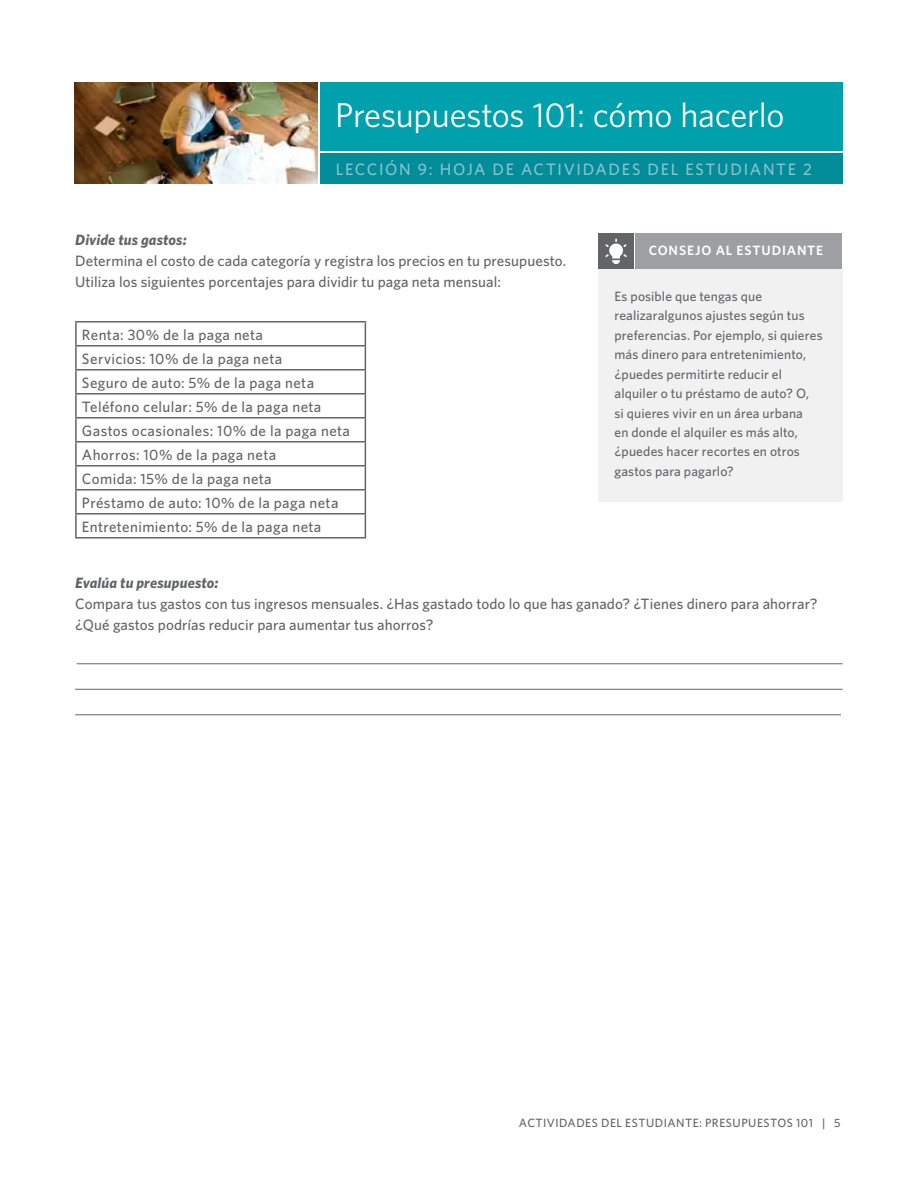
<style>
.page{position:relative;width:918px;height:1188px;background:#fff}
.page>*{position:absolute;margin:0;border:0;box-sizing:border-box;transform-origin:0 0}
.t1{font:34.5px "Whitney";letter-spacing:-.01em;color:#fff}
.t2{font:500 16.5px "Whitney";letter-spacing:.105em;color:#87c5cd}
.t3{font:500 15px/24px "Whitney";letter-spacing:.01em;color:#636466}
.t4{font:italic 700 15px "Whitney";letter-spacing:.005em;color:#636466}
.t5{font:500 13.5px/19.5px "Whitney";letter-spacing:.01em;color:#636466}
.t6{font:600 13.5px "Whitney";letter-spacing:.065em;color:#fff}
.t7{font:500 12px "Whitney";letter-spacing:.04em;color:#636466}
</style>
<div class="page">
<img style="left:74px;top:82px;width:243px;height:102px">
<div style="left:320px;top:82px;width:523px;height:69px;background:#00a0ad"></div>
<div style="left:320px;top:153px;width:523px;height:30px;background:#008c99"></div>
<hr style="left:77px;top:663px;width:766px;height:1px;background:#636466">
<hr style="left:75px;top:689px;width:768px;height:1px;background:#636466">
<hr style="left:75px;top:714px;width:766px;height:1px;background:#636466">
<hr style="left:75px;top:321px;width:291px;height:2px;background:#636466">
<hr style="left:75px;top:323px;width:2px;height:22px;background:#636466">
<hr style="left:75px;top:345px;width:291px;height:2px;background:#636466">
<hr style="left:75px;top:347px;width:2px;height:22px;background:#636466">
<hr style="left:75px;top:369px;width:291px;height:2px;background:#636466">
<hr style="left:75px;top:371px;width:2px;height:22px;background:#636466">
<hr style="left:75px;top:393px;width:291px;height:2px;background:#636466">
<hr style="left:75px;top:395px;width:2px;height:22px;background:#636466">
<hr style="left:75px;top:417px;width:291px;height:2px;background:#636466">
<hr style="left:75px;top:419px;width:2px;height:22px;background:#636466">
<hr style="left:75px;top:441px;width:291px;height:2px;background:#636466">
<hr style="left:75px;top:443px;width:2px;height:22px;background:#636466">
<hr style="left:75px;top:465px;width:291px;height:2px;background:#636466">
<hr style="left:75px;top:467px;width:2px;height:22px;background:#636466">
<hr style="left:75px;top:489px;width:291px;height:2px;background:#636466">
<hr style="left:75px;top:491px;width:2px;height:22px;background:#636466">
<hr style="left:75px;top:513px;width:291px;height:2px;background:#636466">
<hr style="left:75px;top:515px;width:2px;height:22px;background:#636466">
<svg style="left:365px;top:323px;width:1px;height:214px"></svg>
<hr style="left:75px;top:537px;width:291px;height:2px;background:#636466">
<div style="left:598px;top:269px;width:244px;height:232px;background:#f1f1f2"></div>
<div style="left:598px;top:233px;width:36px;height:36px;background:#636466"></div>
<div style="left:635px;top:233px;width:207px;height:36px;background:#9d9fa2"></div>
<svg style="left:605px;top:239px;width:22px;height:25px"></svg>
<h1 class="t1" style="left:335px;top:92px;width:451px">Presupuestos 101: cómo hacerlo</h1>
<p class="t2" style="left:336px;top:158px;width:478px">LECCIÓN 9: HOJA DE ACTIVIDADES DEL ESTUDIANTE 2</p>
<p class="t4" style="left:75px;top:230px;width:113px">Divide tus gastos:</p>
<p class="t3" style="left:75px;top:250px;width:493px;line-height:21px">Determina el costo de cada categoría y registra los precios en tu presupuesto.<br>Utiliza los siguientes porcentajes para dividir tu paga neta mensual:</p>
<p class="t3" style="left:82px;top:322px;width:270px">Renta: 30% de la paga neta<br>Servicios: 10% de la paga neta<br>Seguro de auto: 5% de la paga neta<br>Teléfono celular: 5% de la paga neta<br>Gastos ocasionales: 10% de la paga neta<br>Ahorros: 10% de la paga neta<br>Comida: 15% de la paga neta<br>Préstamo de auto: 10% de la paga neta<br>Entretenimiento: 5% de la paga neta</p>
<p class="t6" style="left:649px;top:242px;width:176px">CONSEJO AL ESTUDIANTE</p>
<p class="t5" style="left:615px;top:286px;width:210px">Es posible que tengas que realizaralgunos ajustes según tus preferencias. Por ejemplo, si quieres más dinero para entretenimiento, ¿puedes permitirte reducir el alquiler o tu préstamo de auto? O,<br>si quieres vivir en un área urbana<br>en donde el alquiler es más alto, ¿puedes hacer recortes en otros gastos para pagarlo?</p>
<p class="t4" style="left:75px;top:573px;width:145px">Evalúa tu presupuesto:</p>
<p class="t3" style="left:75px;top:593px;width:744px;line-height:21px">Compara tus gastos con tus ingresos mensuales. ¿Has gastado todo lo que has ganado? ¿Tienes dinero para ahorrar? ¿Qué gastos podrías reducir para aumentar tus ahorros?</p>
<p class="t7" style="left:519px;top:1115px;width:323px">ACTIVIDADES DEL ESTUDIANTE: PRESUPUESTOS 101 | 5</p>
</div>
